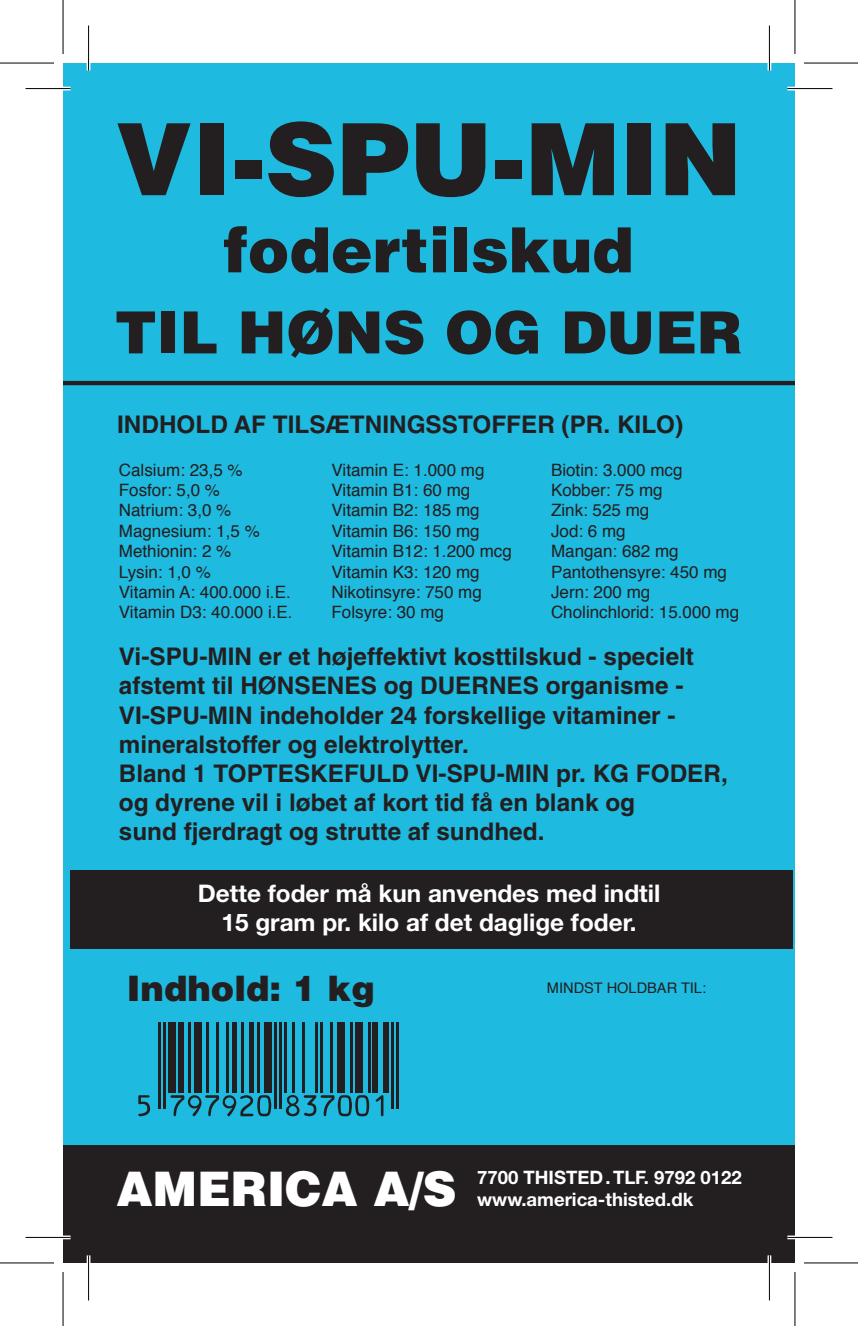
<style>
.page{position:relative;width:858px;height:1326px;background:#fff}
.page>*{position:absolute;margin:0;border:0;box-sizing:border-box;transform-origin:0 0}
.Overskrift{font:900 99.9px "Helvetica";color:#231f20}
.Overskrift-2{font:900 62.4px "Helvetica";color:#231f20}
.Overskrift-3{font:900 58.2px "Helvetica";color:#231f20}
.Overskrift-4{font:900 47.7px "Helvetica";color:#fff}
.t1{font:900 35.1px "Helvetica";color:#231f20}
.t2{font:700 24.3px "Helvetica";color:#231f20}
.t3{font:700 24.3px "Helvetica Neue";color:#fff}
.Overskrift-5{font:700 18.6px "Helvetica Neue";color:#fff}
.t4{font:17.1px "Helvetica";color:#231f20}
.t5{font:14.7px "Helvetica";color:#231f20}
</style>
<div class="page">
<div style="left:63px;top:63px;width:731px;height:1199px;background:#1ebae0"></div>
<div style="left:63px;top:1145px;width:731px;height:117px;background:#231f20"></div>
<div style="left:70px;top:869px;width:723px;height:79px;background:#231f20"></div>
<hr style="left:63px;top:381px;width:731px;height:4px;background:#231f20">
<hr style="left:158px;top:1021px;width:3px;height:87px;background:#231f20">
<hr style="left:163px;top:1021px;width:3px;height:87px;background:#231f20">
<div style="left:168px;top:1021px;width:8px;height:71px;background:#231f20"></div>
<div style="left:178px;top:1021px;width:5px;height:71px;background:#231f20"></div>
<hr style="left:188px;top:1021px;width:3px;height:71px;background:#231f20">
<div style="left:194px;top:1021px;width:7px;height:71px;background:#231f20"></div>
<hr style="left:206px;top:1021px;width:3px;height:71px;background:#231f20">
<hr style="left:216px;top:1021px;width:3px;height:71px;background:#231f20">
<hr style="left:226px;top:1021px;width:3px;height:71px;background:#231f20">
<hr style="left:232px;top:1021px;width:4px;height:71px;background:#231f20">
<hr style="left:242px;top:1021px;width:2px;height:71px;background:#231f20">
<div style="left:249px;top:1021px;width:5px;height:71px;background:#231f20"></div>
<hr style="left:257px;top:1021px;width:2px;height:71px;background:#231f20">
<div style="left:264px;top:1021px;width:8px;height:71px;background:#231f20"></div>
<hr style="left:274px;top:1021px;width:3px;height:87px;background:#231f20">
<hr style="left:279px;top:1021px;width:3px;height:87px;background:#231f20">
<hr style="left:284px;top:1021px;width:3px;height:71px;background:#231f20">
<hr style="left:292px;top:1021px;width:2px;height:71px;background:#231f20">
<hr style="left:302px;top:1021px;width:2px;height:71px;background:#231f20">
<hr style="left:315px;top:1021px;width:2px;height:71px;background:#231f20">
<hr style="left:320px;top:1021px;width:2px;height:71px;background:#231f20">
<hr style="left:330px;top:1021px;width:2px;height:71px;background:#231f20">
<div style="left:337px;top:1021px;width:8px;height:71px;background:#231f20"></div>
<hr style="left:350px;top:1021px;width:2px;height:71px;background:#231f20">
<div style="left:355px;top:1021px;width:8px;height:71px;background:#231f20"></div>
<hr style="left:368px;top:1021px;width:2px;height:71px;background:#231f20">
<div style="left:372px;top:1021px;width:6px;height:71px;background:#231f20"></div>
<div style="left:383px;top:1021px;width:5px;height:71px;background:#231f20"></div>
<hr style="left:391px;top:1021px;width:2px;height:87px;background:#231f20">
<hr style="left:395px;top:1021px;width:3px;height:87px;background:#231f20">
<svg style="left:170px;top:1095px;width:101px;height:21px"></svg>
<svg style="left:286px;top:1094px;width:83px;height:22px"></svg>
<svg style="left:375px;top:1095px;width:8px;height:21px"></svg>
<svg style="left:138px;top:1095px;width:12px;height:21px"></svg>
<hr style="left:26px;top:87px;width:45px;height:3px;background:#fff">
<hr style="left:787px;top:87px;width:45px;height:3px;background:#fff">
<hr style="left:26px;top:1235px;width:45px;height:3px;background:#fff">
<hr style="left:787px;top:1235px;width:45px;height:3px;background:#fff">
<hr style="left:87px;top:26px;width:3px;height:45px;background:#fff">
<hr style="left:87px;top:1255px;width:3px;height:45px;background:#fff">
<svg style="left:767px;top:26px;width:4px;height:45px"></svg>
<svg style="left:767px;top:1255px;width:4px;height:45px"></svg>
<hr style="left:26px;top:88px;width:45px;height:1px;background:#000">
<hr style="left:787px;top:88px;width:45px;height:1px;background:#000">
<hr style="left:26px;top:1236px;width:45px;height:1px;background:#000">
<hr style="left:787px;top:1236px;width:45px;height:1px;background:#000">
<hr style="left:88px;top:26px;width:1px;height:45px;background:#000">
<hr style="left:88px;top:1255px;width:1px;height:45px;background:#000">
<hr style="left:768px;top:26px;width:1px;height:45px;background:#000">
<hr style="left:768px;top:1255px;width:1px;height:45px;background:#000">
<svg style="left:0;top:1263px;width:54px;height:1px"></svg>
<svg style="left:804px;top:1263px;width:53px;height:1px"></svg>
<svg style="left:795px;top:0;width:1px;height:54px"></svg>
<svg style="left:795px;top:1272px;width:1px;height:53px"></svg>
<hr style="left:0;top:62px;width:54px;height:2px;background:#000">
<hr style="left:803px;top:62px;width:54px;height:2px;background:#000">
<hr style="left:0;top:1262px;width:54px;height:1px;background:#000">
<hr style="left:803px;top:1262px;width:54px;height:1px;background:#000">
<hr style="left:62px;top:0;width:2px;height:54px;background:#000">
<hr style="left:62px;top:1271px;width:2px;height:54px;background:#000">
<hr style="left:794px;top:0;width:1px;height:54px;background:#000">
<hr style="left:794px;top:1271px;width:1px;height:54px;background:#000">
<p class="Overskrift" style="left:115px;top:94px;width:628px">VI-SPU-MIN</p>
<p class="Overskrift-2" style="left:223px;top:209px;width:411px">fodertilskud</p>
<p class="Overskrift-3" style="left:115px;top:294px;width:629px">TIL HØNS OG DUER</p>
<p class="t2" style="left:117px;top:409px;width:567px">INDHOLD AF TILSÆTNINGSSTOFFER (PR. KILO)</p>
<p class="t4" style="left:119px;top:456px;width:125px">Calsium: 23,5 %</p>
<p class="t4" style="left:119px;top:476px;width:103px">Fosfor: 5,0 %</p>
<p class="t4" style="left:119px;top:497px;width:114px">Natrium: 3,0 %</p>
<p class="t4" style="left:119px;top:517px;width:142px">Magnesium: 1,5 %</p>
<p class="t4" style="left:119px;top:538px;width:114px">Methionin: 2 %</p>
<p class="t4" style="left:119px;top:558px;width:94px">Lysin: 1,0 %</p>
<p class="t4" style="left:119px;top:578px;width:173px">Vitamin A: 400.000 i.E.</p>
<p class="t4" style="left:119px;top:599px;width:175px">Vitamin D3: 40.000 i.E.</p>
<p class="t2" style="left:119px;top:641px;width:576px">Vi-SPU-MIN er et højeffektivt kosttilskud - specielt</p>
<p class="t2" style="left:119px;top:671px;width:566px">afstemt til HØNSENES og DUERNES organisme -</p>
<p class="t2" style="left:119px;top:700px;width:558px">VI-SPU-MIN indeholder 24 forskellige vitaminer -</p>
<p class="t2" style="left:119px;top:729px;width:351px">mineralstoffer og elektrolytter.</p>
<p class="t2" style="left:119px;top:758px;width:610px">Bland 1 TOPTESKEFULD VI-SPU-MIN pr. KG FODER,</p>
<p class="t2" style="left:119px;top:787px;width:517px">og dyrene vil i løbet af kort tid få en blank og</p>
<p class="t2" style="left:119px;top:816px;width:427px">sund fjerdragt og strutte af sundhed.</p>
<p class="t4" style="left:331px;top:456px;width:154px">Vitamin E: 1.000 mg</p>
<p class="t4" style="left:331px;top:476px;width:140px">Vitamin B1: 60 mg</p>
<p class="t4" style="left:331px;top:497px;width:150px">Vitamin B2: 185 mg</p>
<p class="t4" style="left:331px;top:517px;width:150px">Vitamin B6: 150 mg</p>
<p class="t4" style="left:331px;top:538px;width:182px">Vitamin B12: 1.200 mcg</p>
<p class="t4" style="left:331px;top:558px;width:150px">Vitamin K3: 120 mg</p>
<p class="t4" style="left:331px;top:578px;width:152px">Nikotinsyre: 750 mg</p>
<p class="t4" style="left:331px;top:599px;width:114px">Folsyre: 30 mg</p>
<p class="t4" style="left:551px;top:456px;width:133px">Biotin: 3.000 mcg</p>
<p class="t4" style="left:551px;top:476px;width:113px">Kobber: 75 mg</p>
<p class="t4" style="left:551px;top:497px;width:100px">Zink: 525 mg</p>
<p class="t4" style="left:551px;top:517px;width:76px">Jod: 6 mg</p>
<p class="t4" style="left:551px;top:538px;width:129px">Mangan: 682 mg</p>
<p class="t4" style="left:551px;top:558px;width:177px">Pantothensyre: 450 mg</p>
<p class="t4" style="left:551px;top:578px;width:101px">Jern: 200 mg</p>
<p class="t4" style="left:551px;top:599px;width:190px">Cholinchlorid: 15.000 mg</p>
<p class="t3" style="left:198px;top:877px;width:464px">Dette foder må kun anvendes med indtil</p>
<p class="t3" style="left:221px;top:906px;width:416px">15 gram pr. kilo af det daglige foder.</p>
<p class="t1" style="left:127px;top:965px;width:249px">Indhold: 1 kg</p>
<p class="t5" style="left:547px;top:976px;width:161px">MINDST HOLDBAR TIL:</p>
<p class="Overskrift-4" style="left:116px;top:1157px;width:341px">AMERICA A/S</p>
<p class="Overskrift-5" style="left:477px;top:1165px;width:266px">7700 THISTED.TLF. 9792 0122</p>
<p class="Overskrift-5" style="left:477px;top:1187px;width:218px">www.america-thisted.dk</p>
</div>
